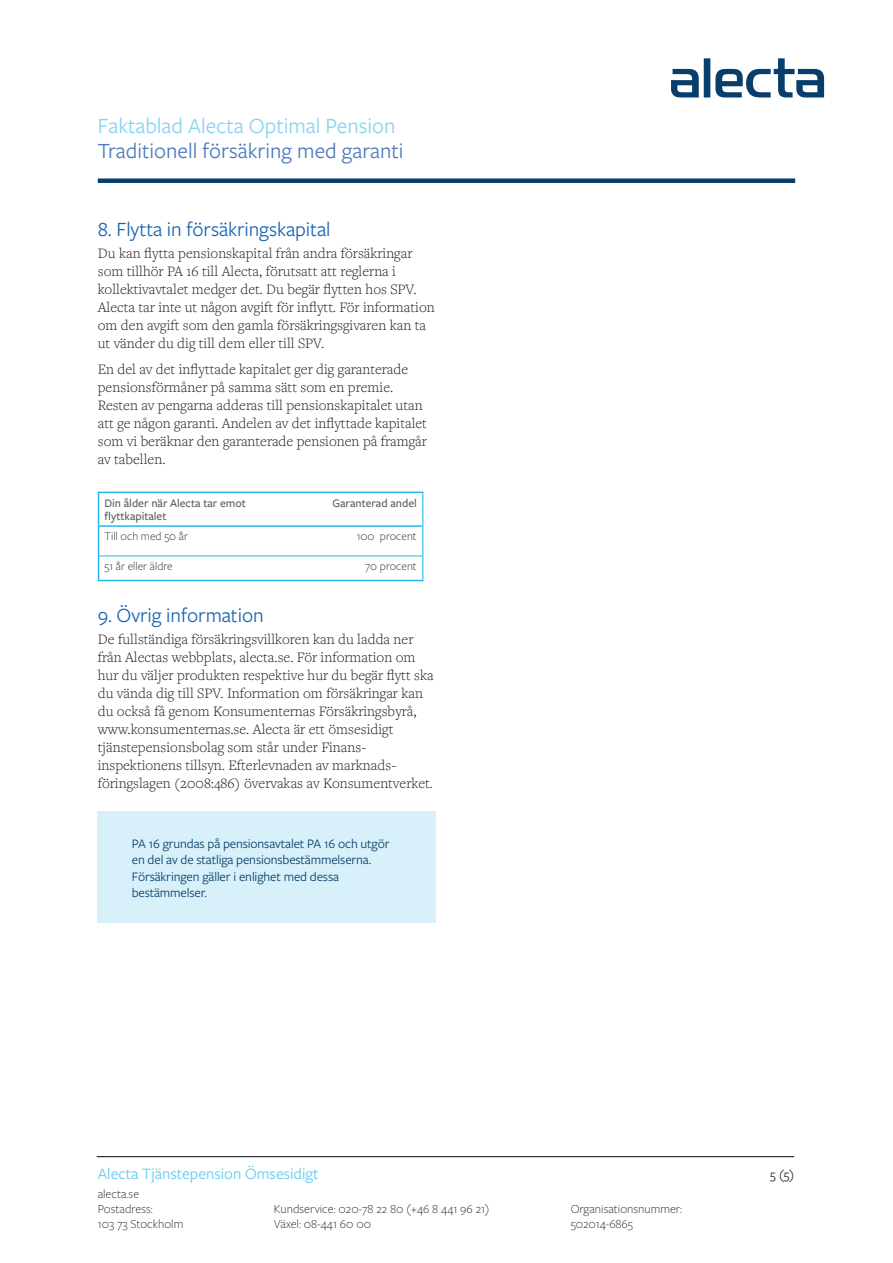
<style>
.page{position:relative;width:893px;height:1263px;background:#fff}
.page>*{position:absolute;margin:0;border:0;box-sizing:border-box;transform-origin:0 0}
.H1_liten{font:22.5px "Freight Sans Pro";color:#4c79bd}
.H1_liten-2{font:22.5px "Freight Sans Pro";color:#86d2f3}
.t1{font:21px "Freight Sans Pro";letter-spacing:-.005em;color:#1765b2}
.t2{font:16.5px "Freight Sans Pro";color:#61c9f0}
.Brödtext{font:300 15px/18px "Freight Text Pro";color:#231f20}
.Rubriktext_faktaruta{font:13.5px/16.5px "Freight Sans Pro";letter-spacing:-.01em;color:#073e6b}
.t3{font:13.5px "Freight Sans Pro";color:#231f20}
.t4{font:300 12.75px/15px "Freight Sans Pro";color:#231f20}
.Tabellrubrik{font:500 12px/13.5px "Freight Sans Pro";color:#57585a}
.Inforuta_-_bröd{font:300 12px "Freight Sans Pro";color:#231f20}
</style>
<div class="page">
<hr style="left:97px;top:1156px;width:697px;height:1px;background:#000515">
<svg style="left:671px;top:58px;width:153px;height:39px"></svg>
<div style="left:98px;top:178px;width:697px;height:5px;background:#073e6b"></div>
<hr style="left:98px;top:580px;width:193px;height:1px;background:#26b6ea">
<hr style="left:291px;top:580px;width:132px;height:1px;background:#26b6ea">
<hr style="left:98px;top:492px;width:193px;height:1px;background:#26b6ea">
<hr style="left:98px;top:493px;width:1px;height:32px;background:#26b6ea">
<hr style="left:291px;top:492px;width:132px;height:1px;background:#26b6ea">
<hr style="left:98px;top:525px;width:193px;height:2px;background:#26b6ea">
<hr style="left:291px;top:525px;width:131px;height:2px;background:#26b6ea">
<svg style="left:98px;top:527px;width:1px;height:53px"></svg>
<hr style="left:422px;top:493px;width:1px;height:33px;background:#61c9f0">
<hr style="left:422px;top:526px;width:1px;height:30px;background:#61c9f0">
<svg style="left:422px;top:556px;width:1px;height:24px"></svg>
<hr style="left:99px;top:556px;width:192px;height:1px;background:#26b6ea">
<hr style="left:291px;top:556px;width:131px;height:1px;background:#26b6ea">
<div style="left:98px;top:811px;width:338px;height:112px;background:#d8f0fa"></div>
<p class="H1_liten-2" style="left:98px;top:111px;width:299px">Faktablad Alecta Optimal Pension</p>
<p class="H1_liten" style="left:98px;top:136px;width:307px">Traditionell försäkring med garanti</p>
<h2 class="t1" style="left:98px;top:215px;width:234px">8. Flytta in försäkringskapital</h2>
<p class="Brödtext" style="left:98px;top:243px;width:338px">Du kan flytta pensionskapital från andra försäkringar som tillhör PA 16 till Alecta, förutsatt att reglerna i kollektivavtalet medger det. Du begär flytten hos SPV.<br>Alecta tar inte ut någon avgift för inflytt. För information om den avgift som den gamla försäkringsgivaren kan ta ut vänder du dig till dem eller till SPV.</p>
<p class="Brödtext" style="left:98px;top:360px;width:331px">En del av det inflyttade kapitalet ger dig garanterade pensionsförmåner på samma sätt som en premie.<br>Resten av pengarna adderas till pensionskapitalet utan att ge någon garanti. Andelen av det inflyttade kapitalet som vi beräknar den garanterade pensionen på framgår av tabellen.</p>
<p class="Tabellrubrik" style="left:105px;top:495px;width:143px">Din ålder när Alecta tar emot flyttkapitalet</p>
<p class="Tabellrubrik" style="left:333px;top:495px;width:86px">Garanterad andel</p>
<p class="Inforuta_-_bröd" style="left:105px;top:528px;width:85px">Till och med 50 år</p>
<p class="Inforuta_-_bröd" style="left:357px;top:528px;width:61px">100 procent</p>
<p class="Inforuta_-_bröd" style="left:105px;top:558px;width:70px">51 år eller äldre</p>
<p class="Inforuta_-_bröd" style="left:365px;top:558px;width:53px">70 procent</p>
<h2 class="t1" style="left:98px;top:601px;width:167px">9. Övrig information</h2>
<p class="Brödtext" style="left:98px;top:630px;width:337px">De fullständiga försäkringsvillkoren kan du ladda ner från Alectas webbplats, alecta.se. För information om hur du väljer produkten respektive hur du begär flytt ska du vända dig till SPV. Information om försäkringar kan du också få genom Konsumenternas Försäkringsbyrå, www.konsumenternas.se. Alecta är ett ömsesidigt tjänstepensionsbolag som står under Finans&shy;inspektionens tillsyn. Efterlevnaden av marknads&shy;föringslagen (2008:486) övervakas av Konsumentverket.</p>
<p class="Rubriktext_faktaruta" style="left:132px;top:834px;width:259px">PA 16 grundas på pensionsavtalet PA 16 och utgör en del av de statliga pensionsbestämmelserna.<br>Försäkringen gäller i enlighet med dessa bestämmelser.</p>
<p class="t2" style="left:98px;top:1163px;width:222px">Alecta Tjänstepension Ömsesidigt</p>
<p class="t4" style="left:98px;top:1186px;width:87px">alecta.se<br>Postadress:<br>103 73 Stockholm</p>
<p class="t4" style="left:274px;top:1201px;width:217px">Kundservice: 020-78 22 80 (+46 8 441 96 21)<br>Växel: 08-441 60 00</p>
<p class="t4" style="left:571px;top:1201px;width:113px">Organisationsnummer:<br>502014-6865</p>
<p class="t3" style="left:770px;top:1166px;width:25px">5 (5)</p>
</div>
